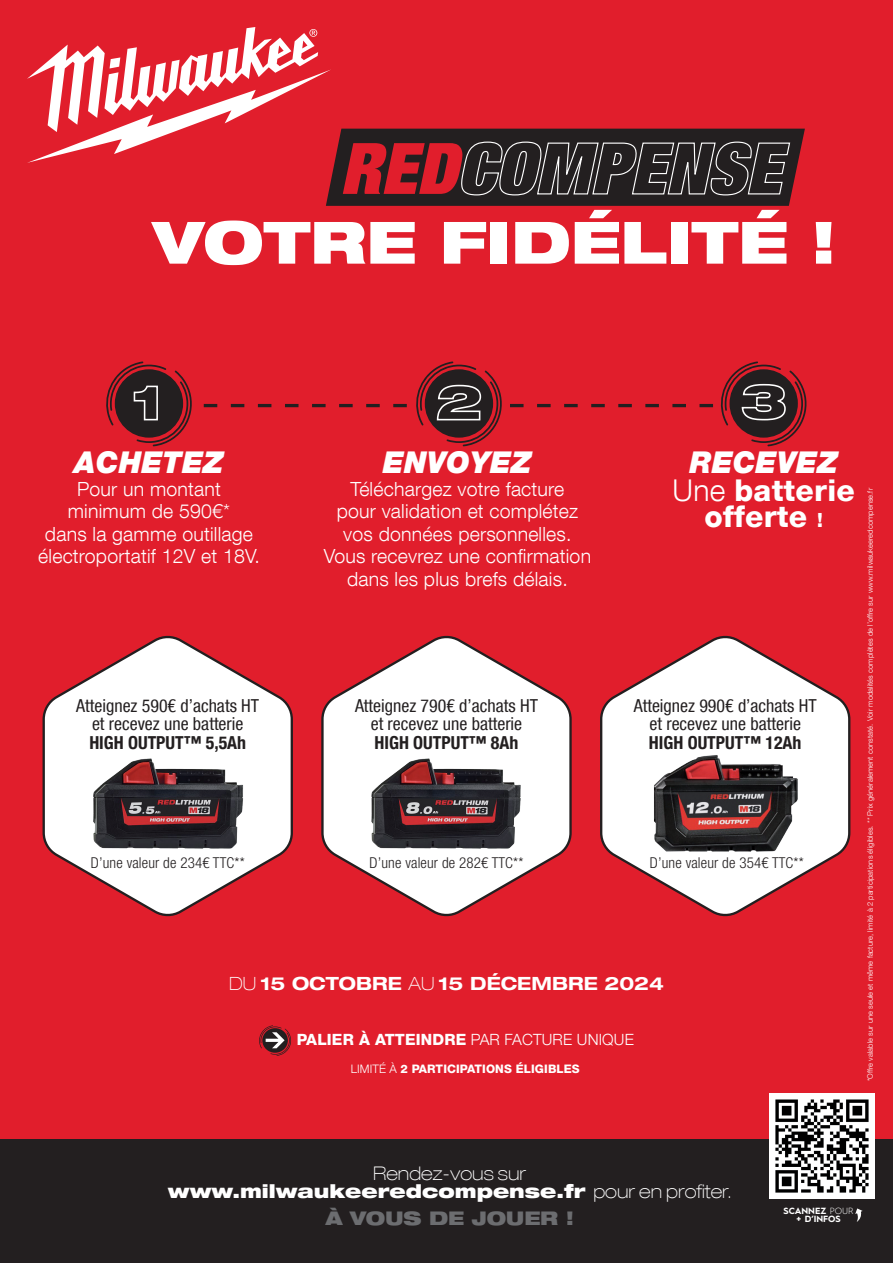
<style>
.page{position:relative;width:893px;height:1263px;background:#fff}
.page>*{position:absolute;margin:0;border:0;box-sizing:border-box;transform-origin:0 0}
.t1{font:900 expanded 58.35px "Helvetica Neue LT Com";color:#fff}
.t2{font:800 30px/27px "Helvetica Neue LT Com";letter-spacing:.01em;color:#fff;text-align:center}
.t3{font:italic 900 30px "Helvetica Neue LT Com";color:#fff}
.t4{font:300 19.5px/22.5px "Helvetica Neue LT Com";letter-spacing:.01em;color:#fff;text-align:center}
.t5{font:100 expanded 18.75px/18.8px "Helvetica Neue LT Com";color:#fff;text-align:center}
.t6{font:900 expanded 18.75px "Helvetica Neue LT Com";color:#6c6d70}
.t7{font:700 expanded 18.15px "Helvetica Neue LT Com";color:#fff}
.t8{font:condensed 17.92px/18.7px "Helvetica Neue LT Com";color:#231f20;text-align:center}
.t9{font:700 condensed 17.92px "Helvetica Neue LT Com";color:#231f20}
.t10{font:800 15.45px "Helvetica Neue LT Com";letter-spacing:.01em;color:#fff}
.t11{font:300 condensed 15px "Helvetica Neue LT Com";letter-spacing:.01em;color:#231f20}
.t12{font:800 11.7px "Helvetica Neue LT Com";letter-spacing:.01em;color:#fff}
.t13{font:700 9px/8.2px "Hurme Geometric Sans 1";color:#fff;text-align:center}
.t14{font:300 7.5px "Helvetica Neue LT Com";letter-spacing:.01em;color:#fff}
.s1{font-weight:900;font-style:italic}
.s2{font-weight:300}
.s3{font-size:19.5px}
.s4{font-weight:100}
.s5{font-weight:900}
</style>
<div class="page">
<div style="left:0;top:0;width:893px;height:1154px;background:#e11e2c"></div>
<svg style="left:27px;top:27px;width:778px;height:179px"></svg>
<div style="left:0;top:1140px;width:893px;height:123px;background:#231f20"></div>
<svg style="left:855px;top:1208px;width:8px;height:14px"></svg>
<img style="left:769px;top:1093px;width:105px;height:105px">
<svg style="left:259px;top:1025px;width:32px;height:31px"></svg>
<svg style="left:106px;top:361px;width:86px;height:85px"></svg>
<svg style="left:204px;top:361px;width:298px;height:85px"></svg>
<svg style="left:510px;top:361px;width:297px;height:85px"></svg>
<svg style="left:42px;top:635px;width:251px;height:282px"></svg>
<img style="left:89px;top:752px;width:157px;height:104px">
<svg style="left:321px;top:635px;width:251px;height:282px"></svg>
<img style="left:363px;top:752px;width:167px;height:104px">
<svg style="left:600px;top:635px;width:251px;height:282px"></svg>
<img style="left:648px;top:752px;width:153px;height:108px">
<h1 class="t1" style="left:153px;top:205px;width:683px">VOTRE FIDÉLITÉ !</h1>
<h2 class="t3" style="left:74px;top:445px;width:151px">ACHETEZ</h2>
<p class="t4" style="left:38px;top:477px;width:223px">Pour un montant minimum de 590€*<br>dans la gamme outillage électroportatif 12V et 18V.</p>
<p class="t8" style="left:76px;top:696px;width:184px">Atteignez 590€ d’achats HT et recevez une batterie</p>
<p class="t9" style="left:89px;top:732px;width:158px">HIGH OUTPUT™ 5,5Ah</p>
<h2 class="t3" style="left:383px;top:445px;width:150px">ENVOYEZ</h2>
<p class="t4" style="left:324px;top:477px;width:269px">Téléchargez votre facture<br>pour validation et complétez vos données personnelles.<br>Vous recevrez une confirmation dans les plus brefs délais.</p>
<h2 class="t2" style="left:673px;top:449px;width:184px"><span class="s1">RECEVEZ<br></span><span class="s2">Une</span> batterie offerte <span class="s3">!</span></h2>
<p class="t8" style="left:355px;top:696px;width:184px">Atteignez 790€ d’achats HT et recevez une batterie</p>
<p class="t9" style="left:374px;top:732px;width:145px">HIGH OUTPUT™ 8Ah</p>
<p class="t8" style="left:634px;top:696px;width:184px">Atteignez 990€ d’achats HT et recevez une batterie</p>
<p class="t9" style="left:649px;top:732px;width:154px">HIGH OUTPUT™ 12Ah</p>
<p class="t11" style="left:91px;top:854px;width:155px">D’une valeur de 234€ TTC**</p>
<p class="t11" style="left:370px;top:854px;width:155px">D’une valeur de 282€ TTC**</p>
<p class="t11" style="left:650px;top:854px;width:155px">D’une valeur de 354€ TTC**</p>
<p class="t7" style="left:229px;top:972px;width:436px"><span class="s4">DU</span> 15 OCTOBRE <span class="s4">AU</span> 15 DÉCEMBRE 2024</p>
<p class="t10" style="left:297px;top:1030px;width:339px">PALIER À ATTEINDRE <span class="s2">PAR FACTURE UNIQUE</span></p>
<p class="t12" style="left:351px;top:1062px;width:231px"><span class="s2">LIMITÉ À</span> 2 PARTICIPATIONS ÉLIGIBLES</p>
<p class="t14" style="left:866px;top:1081px;width:595px;rotate:-90deg">*Offre valable sur une seule et même facture, limité à 2 participations éligibles. ** Prix généralement constaté. Voir modalités complètes de l’offre sur www.milwaukeeredcompense.fr</p>
<p class="t5" style="left:168px;top:1163px;width:565px">Rendez-vous sur <span class="s5">www.milwaukeeredcompense.fr</span> pour en profiter.</p>
<p class="t6" style="left:326px;top:1206px;width:249px">À VOUS DE JOUER !</p>
<p class="t13" style="left:784px;top:1206px;width:71px">SCANNEZ <span class="s2">POUR </span>+ D’INFOS</p>
</div>
